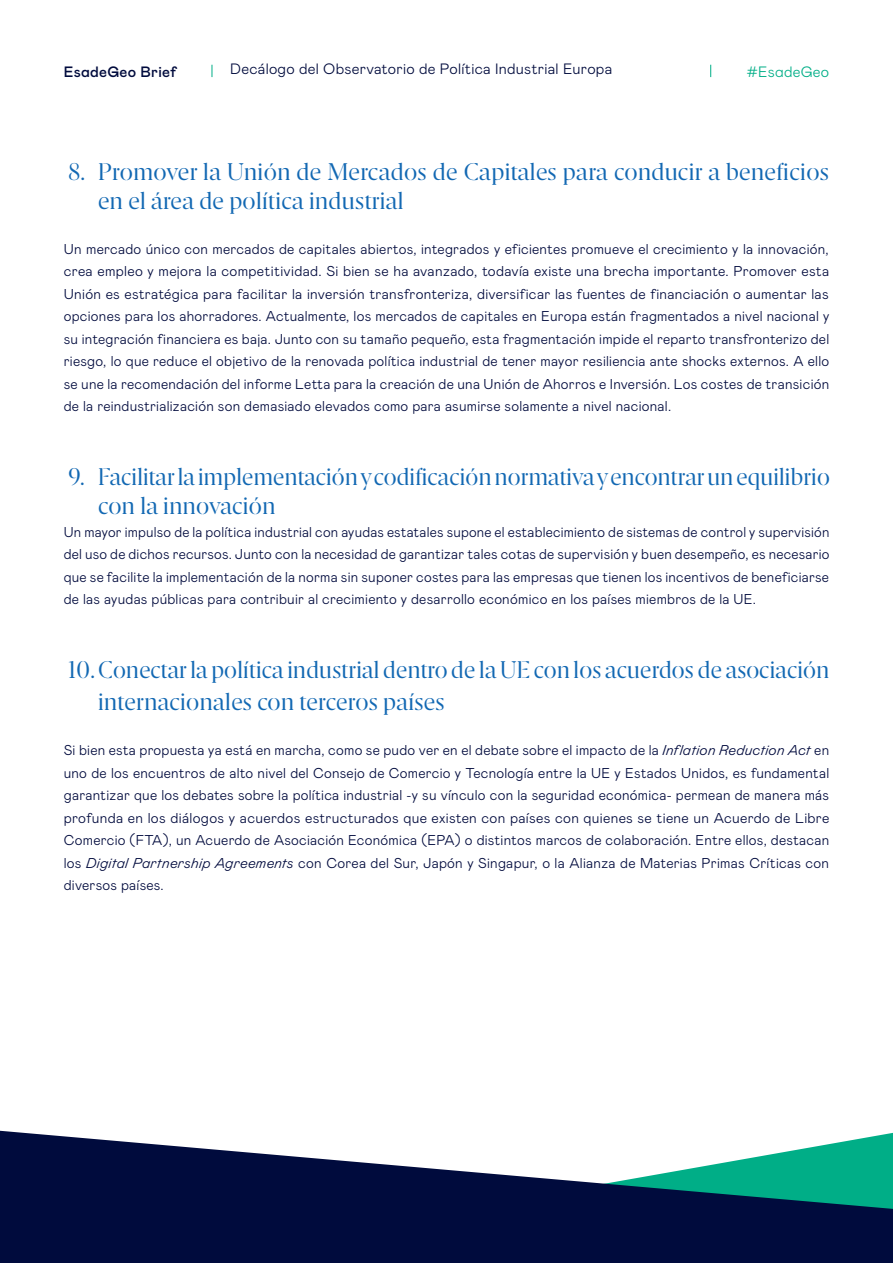
<style>
.page{position:relative;width:893px;height:1263px;background:#fff}
.page>*{position:absolute;margin:0;border:0;box-sizing:border-box;transform-origin:0 0}
.t1{font:24px/28.8px "Esade";letter-spacing:-.015em;color:#1268b3}
.t2{font:300 15px "Mabry Pro";letter-spacing:.02em;color:#000b3d}
.t3{font:500 15px "Mabry Pro";letter-spacing:.02em;color:#000b3d}
.t4{font:300 15px "Mabry Pro";letter-spacing:.02em;color:#00ae87}
.t5{font:300 14.25px/22.5px "Mabry Pro";letter-spacing:.02em;color:#000a3d;text-align:justify}
.s1{font-style:italic}
</style>
<div class="page">
<svg style="left:212px;top:65px;width:1px;height:12px"></svg>
<svg style="left:710px;top:65px;width:1px;height:12px"></svg>
<svg style="left:0;top:1131px;width:893px;height:132px;fill:#000b3d"></svg>
<p class="t3" style="left:64px;top:61px;width:114px">EsadeGeo Brief</p>
<p class="t2" style="left:230px;top:58px;width:384px">Decálogo del Observatorio de Política Industrial Europa</p>
<p class="t4" style="left:746px;top:61px;width:84px">#EsadeGeo</p>
<h1 class="t1" style="left:98px;top:156px;width:733px;text-indent:-30px">8. Promover la Unión de Mercados de Capitales para conducir a beneficios en el área de política industrial</h1>
<p class="t5" style="left:64px;top:237px;width:767px">Un mercado único con mercados de capitales abiertos, integrados y eficientes promueve el crecimiento y la innovación, crea empleo y mejora la competitividad. Si bien se ha avanzado, todavía existe una brecha importante. Promover esta Unión es estratégica para facilitar la inversión transfronteriza, diversificar las fuentes de financiación o aumentar las opciones para los ahorradores. Actualmente, los mercados de capitales en Europa están fragmentados a nivel nacional y su integración financiera es baja. Junto con su tamaño pequeño, esta fragmentación impide el reparto transfronterizo del riesgo, lo que reduce el objetivo de la renovada política industrial de tener mayor resiliencia ante shocks externos. A ello se une la recomendación del informe Letta para la creación de una Unión de Ahorros e Inversión. Los costes de transición de la reindustrialización son demasiado elevados como para asumirse solamente a nivel nacional.</p>
<h1 class="t1" style="left:98px;top:461px;width:734px;text-indent:-30px">9. Facilitar la implementación y codificación normativa y encontrar un equilibrio con la innovación</h1>
<p class="t5" style="left:64px;top:519px;width:767px">Un mayor impulso de la política industrial con ayudas estatales supone el establecimiento de sistemas de control y supervisión del uso de dichos recursos. Junto con la necesidad de garantizar tales cotas de supervisión y buen desempeño, es necesario que se facilite la implementación de la norma sin suponer costes para las empresas que tienen los incentivos de beneficiarse de las ayudas públicas para contribuir al crecimiento y desarrollo económico en los países miembros de la UE.</p>
<h1 class="t1" style="left:98px;top:652px;width:733px;line-height:32.4px;text-indent:-30px">10.Conectar la política industrial dentro de la UE con los acuerdos de asociación internacionales con terceros países</h1>
<p class="t5" style="left:64px;top:738px;width:767px">Si bien esta propuesta ya está en marcha, como se pudo ver en el debate sobre el impacto de la <span class="s1">Inflation Reduction Act</span> en uno de los encuentros de alto nivel del Consejo de Comercio y Tecnología entre la UE y Estados Unidos, es fundamental garantizar que los debates sobre la política industrial -y su vínculo con la seguridad económica- permean de manera más profunda en los diálogos y acuerdos estructurados que existen con países con quienes se tiene un Acuerdo de Libre Comercio (FTA), un Acuerdo de Asociación Económica (EPA) o distintos marcos de colaboración. Entre ellos, destacan los <span class="s1">Digital Partnership Agreements</span> con Corea del Sur, Japón y Singapur, o la Alianza de Materias Primas Críticas con diversos países.</p>
</div>
